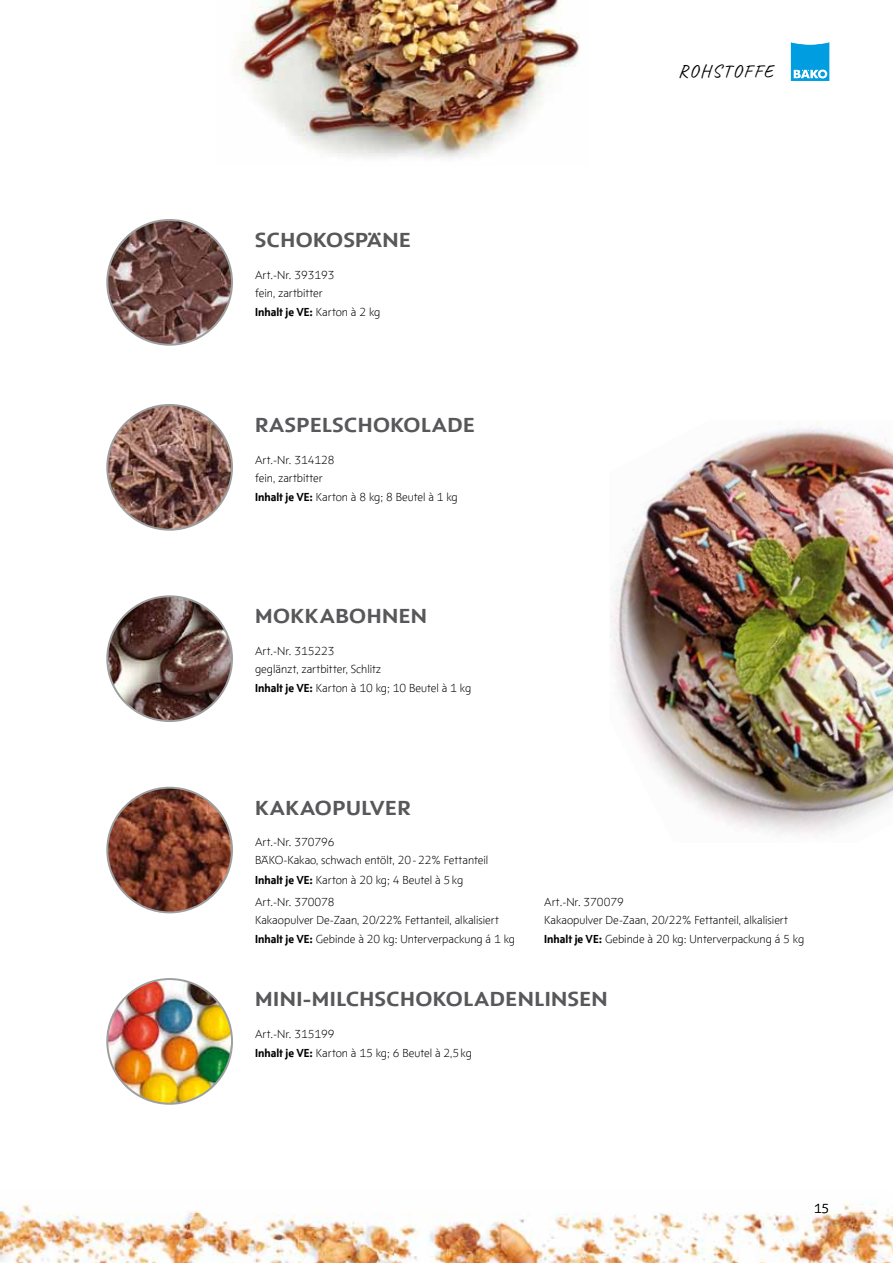
<style>
.page{position:relative;width:893px;height:1263px;background:#fff}
.page>*{position:absolute;margin:0;border:0;box-sizing:border-box;transform-origin:0 0}
.t1{font:700 21px "BAEK Otype";letter-spacing:.02em;color:#58585a;scale:1.15 1}
.t2{font:18px "Caveat";color:#000}
.t3{font:300 13.5px "BAEK Otype";color:#000}
.t4{font:300 12px/18px "BAEK Otype";color:#000}
.t5{font:700 12px "BAEK Otype";color:#000}
.s1{font-weight:300}
.s2{font-weight:700}
</style>
<div class="page">
<img style="left:610px;top:422px;width:283px;height:412px">
<img style="left:233px;top:0;width:347px;height:158px">
<svg style="left:791px;top:43px;width:38px;height:38px"></svg>
<img style="left:107px;top:788px;width:125px;height:124px;border-radius:62px">
<img style="left:107px;top:979px;width:125px;height:125px;border-radius:62px">
<img style="left:0;top:1203px;width:893px;height:60px">
<img style="left:107px;top:405px;width:125px;height:125px;border-radius:62px">
<img style="left:107px;top:220px;width:125px;height:125px;border-radius:62px">
<img style="left:107px;top:596px;width:125px;height:125px;border-radius:62px">
<h2 class="t2" style="left:678px;top:60px;width:23px">ROHSTOFFE</h2>
<h1 class="t1" style="left:255px;top:227px;width:124px">SCHOKOSPÄNE</h1>
<p class="t4" style="left:255px;top:266px;width:81px">Art.-Nr. 393193 fein, zartbitter</p>
<p class="t5" style="left:255px;top:304px;width:127px">INHALT JE VE: <span class="s1">Karton à 2 kg</span></p>
<h1 class="t1" style="left:255px;top:412px;width:190px">RASPELSCHOKOLADE</h1>
<p class="t4" style="left:255px;top:451px;width:81px">Art.-Nr. 314128 fein, zartbitter</p>
<p class="t4" style="left:255px;top:488px;width:204px"><span class="s2">INHALT JE VE:</span> Karton à 8 kg; 8 Beutel à 1 kg</p>
<h1 class="t1" style="left:255px;top:603px;width:124px">MOKKABOHNEN</h1>
<p class="t4" style="left:255px;top:642px;width:128px">Art.-Nr. 315223<br>geglänzt, zartbitter, Schlitz</p>
<p class="t4" style="left:255px;top:679px;width:218px"><span class="s2">INHALT JE VE:</span> Karton à 10 kg; 10 Beutel à 1 kg</p>
<h1 class="t1" style="left:255px;top:794px;width:137px">KAKAOPULVER</h1>
<p class="t4" style="left:255px;top:833px;width:235px">Art.-Nr. 370796<br>BÄKO-Kakao, schwach entölt, 20-22% Fettanteil</p>
<p class="t4" style="left:255px;top:870px;width:210px"><span class="s2">INHALT JE VE:</span> Karton à 20 kg; 4 Beutel à 5kg</p>
<p class="t4" style="left:255px;top:893px;width:245px">Art.-Nr. 370078<br>Kakaopulver De-Zaan, 20/22% Fettanteil, alkalisiert</p>
<p class="t4" style="left:255px;top:930px;width:261px"><span class="s2">INHALT JE VE:</span> Gebinde à 20 kg: Unterverpackung á 1 kg</p>
<p class="t4" style="left:544px;top:893px;width:245px">Art.-Nr. 370079<br>Kakaopulver De-Zaan, 20/22% Fettanteil, alkalisiert</p>
<p class="t4" style="left:544px;top:930px;width:261px"><span class="s2">INHALT JE VE:</span> Gebinde à 20 kg: Unterverpackung á 5 kg</p>
<h1 class="t1" style="left:255px;top:986px;width:295px">MINI-MILCHSCHOKOLADENLINSEN</h1>
<p class="t4" style="left:255px;top:1024px;width:218px;line-height:19.2px">Art.-Nr. 315199<br><span class="s2">INHALT JE VE:</span> Karton à 15 kg; 6 Beutel à 2,5kg</p>
<p class="t3" style="left:814px;top:1200px;width:17px">15</p>
</div>
